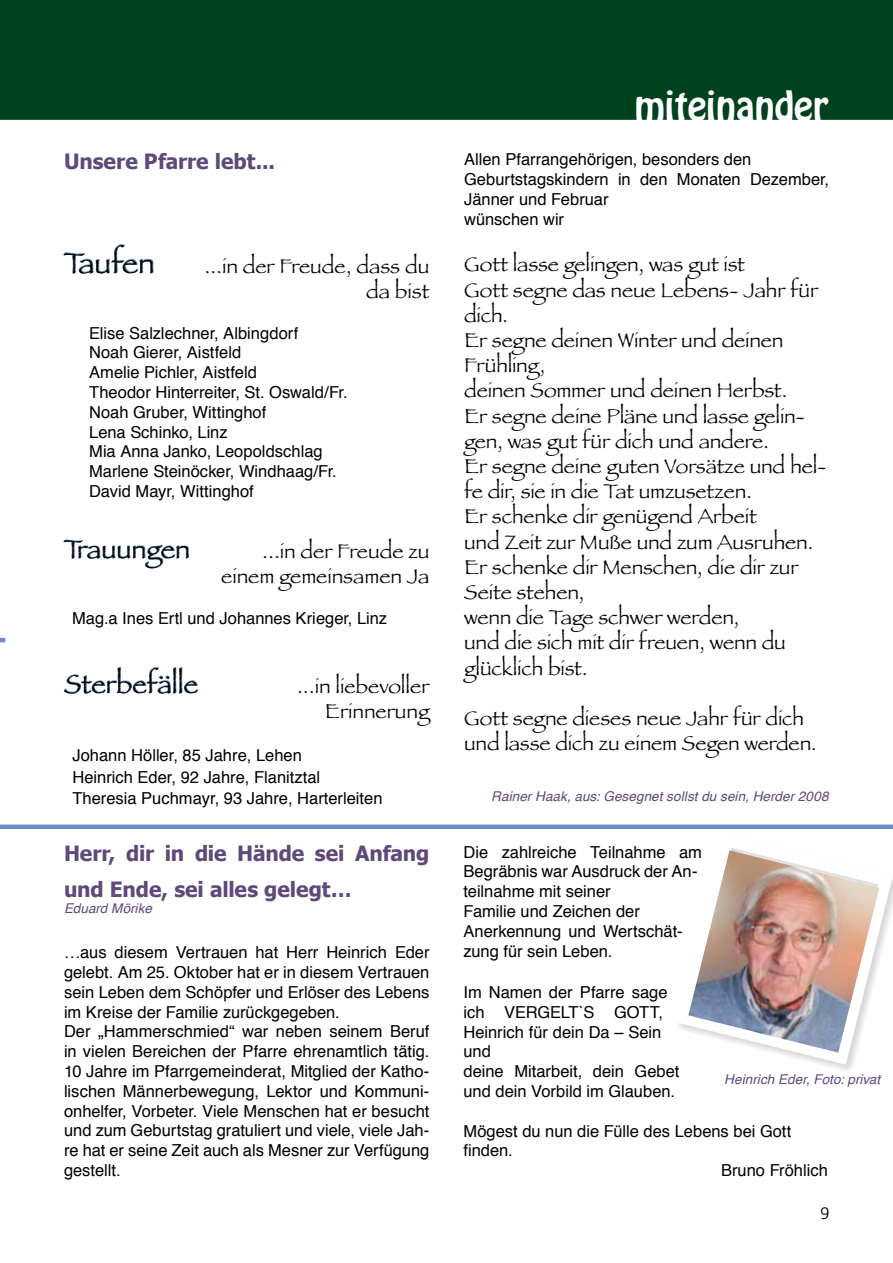
<style>
.page{position:relative;width:893px;height:1263px;background:#fff}
.page>*{position:absolute;margin:0;border:0;box-sizing:border-box;transform-origin:0 0}
.t1{font:36px "Hobo Std";color:#fff}
.t2{font:30px "Papyrus";color:#000}
.t3{font:27px "Papyrus";color:#000}
.t4{font:21px/25.2px "Papyrus";letter-spacing:-.005em;color:#000;text-align:right}
.t5{font:700 21px/36px "Tahoma";letter-spacing:-.005em;color:#5f497a}
.t6{font:16.5px/19.8px "Helvetica";color:#000}
.t7{font:15px "Euphemia UCAS";color:#000}
.t8{font:italic 13.5px "Helvetica";letter-spacing:.005em;color:#5f497a}
</style>
<div class="page">
<div style="left:0;top:0;width:893px;height:120px;background:#00421e"></div>
<svg style="left:0;top:638px;width:5px;height:4px"></svg>
<div style="left:0;top:824px;width:893px;height:5px;background:#6991c6"></div>
<svg style="left:63px;top:244px;width:91px;height:30px"></svg>
<svg style="left:64px;top:666px;width:134px;height:28px"></svg>
<svg style="left:63px;top:539px;width:126px;height:30px"></svg>
<svg style="left:668px;top:829px;width:225px;height:241px"></svg>
<img style="left:688px;top:850px;width:191px;height:203px">
<p class="t5" style="left:64px;top:142px;width:213px">Unsere Pfarre lebt...</p>
<h2 class="t2" style="left:64px;top:245px;width:92px">Taufen</h2>
<p class="t4" style="left:204px;top:253px;width:227px">...in der Freude, dass du da bist</p>
<p class="t6" style="left:89px;top:323px;width:260px">Elise Salzlechner, Albingdorf<br>Noah Gierer, Aistfeld<br>Amelie Pichler, Aistfeld<br>Theodor Hinterreiter, St. Oswald/Fr.<br>Noah Gruber, Wittinghof<br>Lena Schinko, Linz<br>Mia Anna Janko, Leopoldschlag<br>Marlene Steinöcker, Windhaag/Fr.<br>David Mayr, Wittinghof</p>
<h3 class="t3" style="left:64px;top:533px;width:128px">Trauungen</h3>
<p class="t4" style="left:221px;top:538px;width:210px">...in der Freude zu einem gemeinsamen Ja</p>
<p class="t6" style="left:72px;top:609px;width:316px">Mag.a Ines Ertl und Johannes Krieger, Linz</p>
<h3 class="t3" style="left:64px;top:667px;width:136px">Sterbefälle</h3>
<p class="t4" style="left:297px;top:673px;width:134px">...in liebevoller<br>Erinnerung</p>
<p class="t6" style="left:73px;top:745px;width:311px;line-height:21.6px">Johann Höller, 85 Jahre, Lehen<br>Heinrich Eder, 92 Jahre, Flanitztal<br>Theresia Puchmayr, 93 Jahre, Harterleiten</p>
<p class="t5" style="left:64px;top:834px;width:367px">Herr, dir in die Hände sei Anfang und Ende, sei alles gelegt…</p>
<p class="t8" style="left:64px;top:898px;width:89px">Eduard Mörike</p>
<p class="t6" style="left:64px;top:943px;width:367px">…aus diesem Vertrauen hat Herr Heinrich Eder gelebt. Am 25. Oktober hat er in diesem Vertrauen sein Leben dem Schöpfer und Erlöser des Lebens im Kreise der Familie zurückgegeben.<br>Der „Hammerschmied“ war neben seinem Beruf in vielen Bereichen der Pfarre ehrenamtlich tätig.<br>10 Jahre im Pfarrgemeinderat, Mitglied der Katho&shy;lischen Männerbewegung, Lektor und Kommuni&shy;onhelfer, Vorbeter. Viele Menschen hat er besucht und zum Geburtstag gratuliert und viele, viele Jah&shy;re hat er seine Zeit auch als Mesner zur Verfügung gestellt.</p>
<h1 class="t1" style="left:635px;top:81px;width:195px">miteinander</h1>
<p class="t6" style="left:464px;top:150px;width:366px">Allen Pfarrangehörigen, besonders den<br>Geburtstagskindern in den Monaten Dezember,<br>Jänner und Februar<br>wünschen wir</p>
<p class="t4" style="left:464px;top:251px;width:364px;text-align:left">Gott lasse gelingen, was gut ist<br>Gott segne das neue Lebens- Jahr für dich.<br>Er segne deinen Winter und deinen<br>Frühling,<br>deinen Sommer und deinen Herbst.<br>Er segne deine Pläne und lasse gelin&shy;gen, was gut für dich und andere.<br>Er segne deine guten Vorsätze und hel&shy;fe dir, sie in die Tat umzusetzen.<br>Er schenke dir genügend Arbeit<br>und Zeit zur Muße und zum Ausruhen.<br>Er schenke dir Menschen, die dir zur<br>Seite stehen,<br>wenn die Tage schwer werden,<br>und die sich mit dir freuen, wenn du glücklich bist.</p>
<p class="t4" style="left:464px;top:705px;width:354px;text-align:left">Gott segne dieses neue Jahr für dich und lasse dich zu einem Segen werden.</p>
<p class="t8" style="left:491px;top:785px;width:339px">Rainer Haak, aus: Gesegnet sollst du sein, Herder 2008</p>
<p class="t6" style="left:463px;top:842px;width:240px">Die zahlreiche Teilnahme am<br>Begräbnis war Ausdruck der An&shy;teilnahme mit seiner<br>Familie und Zeichen der<br>Anerkennung und Wertschät&shy;zung für sein Leben.</p>
<p class="t6" style="left:463px;top:983px;width:217px">Im Namen der Pfarre sage ich VERGELT`S GOTT,<br>Heinrich für dein Da – Sein und<br>deine Mitarbeit, dein Gebet und dein Vorbild im Glauben.</p>
<p class="t6" style="left:463px;top:1121px;width:330px">Mögest du nun die Fülle des Lebens bei Gott</p>
<p class="t6" style="left:463px;top:1141px;width:51px">finden.</p>
<p class="t6" style="left:721px;top:1161px;width:108px">Bruno Fröhlich</p>
<p class="t8" style="left:724px;top:1069px;width:157px">Heinrich Eder, Foto: privat</p>
<p class="t7" style="left:820px;top:1203px;width:10px">9</p>
</div>
